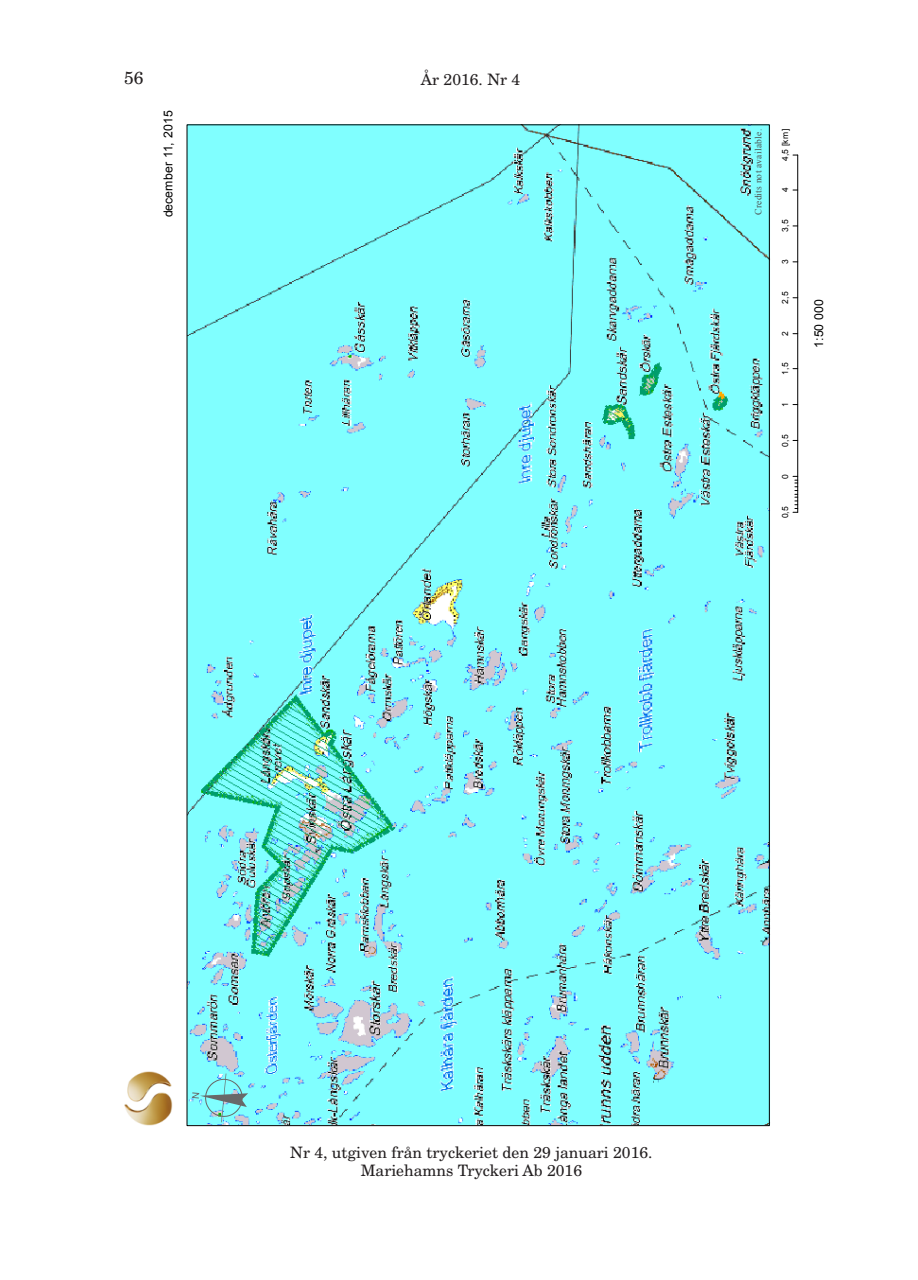
<style>
.page{position:relative;width:918px;height:1280px;background:#fff}
.page>*{position:absolute;margin:0;border:0;box-sizing:border-box;transform-origin:0 0}
.Brödtext{font:17.5px "New Century Schlbk";color:#231f20}
.Brödtext-2{font:15.75px "New Century Schlbk";color:#231f20}
.t1{font:12.25px "Arial";letter-spacing:-.015em;color:#000}
.t2{font:9.45px "Times New Roman";letter-spacing:.02em;color:#4e4e4e}
.t3{font:8.58px "Arial";color:#000}
</style>
<div class="page">
<img style="left:188px;top:126px;width:580px;height:998px">
<img style="left:124px;top:1072px;width:49px;height:54px">
<svg style="left:793px;top:476px;width:4px;height:37px"></svg>
<hr style="left:797px;top:155px;width:1px;height:357px;background:#000">
<svg style="left:190px;top:1070px;width:60px;height:54px;background:#83f7fb"></svg>
<p class="Brödtext" style="left:124px;top:67px;width:21px">56</p>
<p class="Brödtext-2" style="left:421px;top:69px;width:101px">År 2016. Nr 4</p>
<p class="t1" style="left:160px;top:217px;width:109px;rotate:-90deg">december 11, 2015</p>
<p class="t2" style="left:752px;top:215px;width:87px;rotate:-90deg">Credits not available.</p>
<p class="t3" style="left:779px;top:161px;width:34px;rotate:-90deg">4,5 [km]</p>
<p class="t3" style="left:779px;top:192px;width:6px;rotate:-90deg">4</p>
<p class="t3" style="left:779px;top:232px;width:14px;rotate:-90deg">3,5</p>
<p class="t3" style="left:779px;top:264px;width:6px;rotate:-90deg">3</p>
<p class="t3" style="left:779px;top:304px;width:14px;rotate:-90deg">2,5</p>
<p class="t3" style="left:779px;top:336px;width:6px;rotate:-90deg">2</p>
<p class="t3" style="left:779px;top:375px;width:14px;rotate:-90deg">1,5</p>
<p class="t3" style="left:779px;top:407px;width:6px;rotate:-90deg">1</p>
<p class="t3" style="left:779px;top:447px;width:14px;rotate:-90deg">0,5</p>
<p class="t3" style="left:779px;top:479px;width:6px;rotate:-90deg">0</p>
<p class="t3" style="left:779px;top:518px;width:14px;rotate:-90deg">0,5</p>
<p class="t1" style="left:811px;top:348px;width:50px;rotate:-90deg">1:50 000</p>
<p class="Brödtext-2" style="left:290px;top:1143px;width:364px">Nr 4, utgiven från tryckeriet den 29 januari 2016.</p>
<p class="Brödtext-2" style="left:361px;top:1160px;width:223px">Mariehamns Tryckeri Ab 2016</p>
</div>
